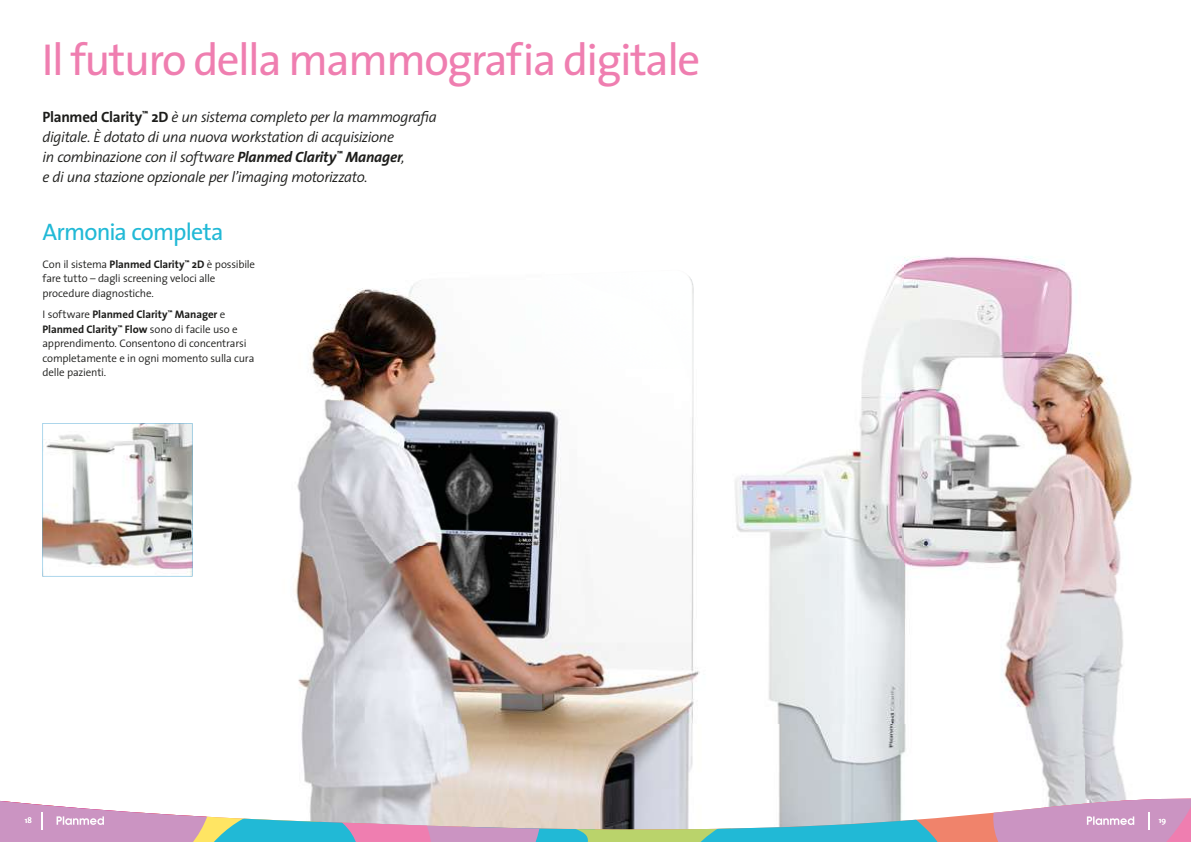
<style>
.page{position:relative;width:1191px;height:842px;background:#fff}
.page>*{position:absolute;margin:0;border:0;box-sizing:border-box;transform-origin:0 0}
.t1{font:45px "The Sans";letter-spacing:-.035em;color:#ef7eb0}
.t2{font:24px "The Sans";letter-spacing:-.035em;color:#21b9d6}
.t3{font:italic 300 15px/20px "The Sans";letter-spacing:-.025em;color:#1d1d1b}
.t4{font:300 11px/14.5px "The Sans";letter-spacing:-.015em;color:#1d1d1b}
.t5{font:8px "The Sans";color:#fff}
.s1{font-weight:700;font-style:normal}
.s2{font-weight:700}
</style>
<div class="page">
<img style="left:187px;top:256px;width:945px;height:433px">
<svg style="left:769px;top:689px;width:218px;height:153px"></svg>
<svg style="left:623px;top:689px;width:71px;height:153px;background:#c2c1bb"></svg>
<svg style="left:675px;top:785px;width:289px;height:57px"></svg>
<svg style="left:43px;top:423px;width:149px;height:153px"></svg>
<svg style="left:0;top:689px;width:623px;height:153px"></svg>
<svg style="left:987px;top:689px;width:204px;height:153px"></svg>
<h1 class="t1" style="left:42px;top:42px;width:660px">Il futuro della mammografia digitale</h1>
<h3 class="t3" style="left:43px;top:109px;width:396px"><span class="s1">Planmed Clarity</span><sup>™</sup> <span class="s1">2D</span> è un sistema completo per la mammografia digitale. È dotato di una nuova workstation di acquisizione<br>in combinazione con il software <span class="s2">Planmed Clarity</span><sup>™</sup> <span class="s2">Manager</span>,<br>e di una stazione opzionale per l’imaging motorizzato.</h3>
<h2 class="t2" style="left:43px;top:222px;width:183px">Armonia completa</h2>
<p class="t4" style="left:43px;top:257px;width:214px">Con il sistema <span class="s2">Planmed Clarity</span><sup>™</sup> <span class="s2">2D</span> è possibile fare tutto – dagli screening veloci alle procedure diagnostiche.</p>
<p class="t4" style="left:43px;top:308px;width:213px">I software <span class="s2">Planmed Clarity</span><sup>™</sup> <span class="s2">Manager</span> e <span class="s2">Planmed Clarity</span><sup>™</sup> <span class="s2">Flow</span> sono di facile uso e apprendimento. Consentono di concentrarsi completamente e in ogni momento sulla cura delle pazienti.</p>
<p class="t5" style="left:25px;top:816px;width:9px">18</p>
<p class="t5" style="left:1159px;top:816px;width:9px">19</p>
</div>
